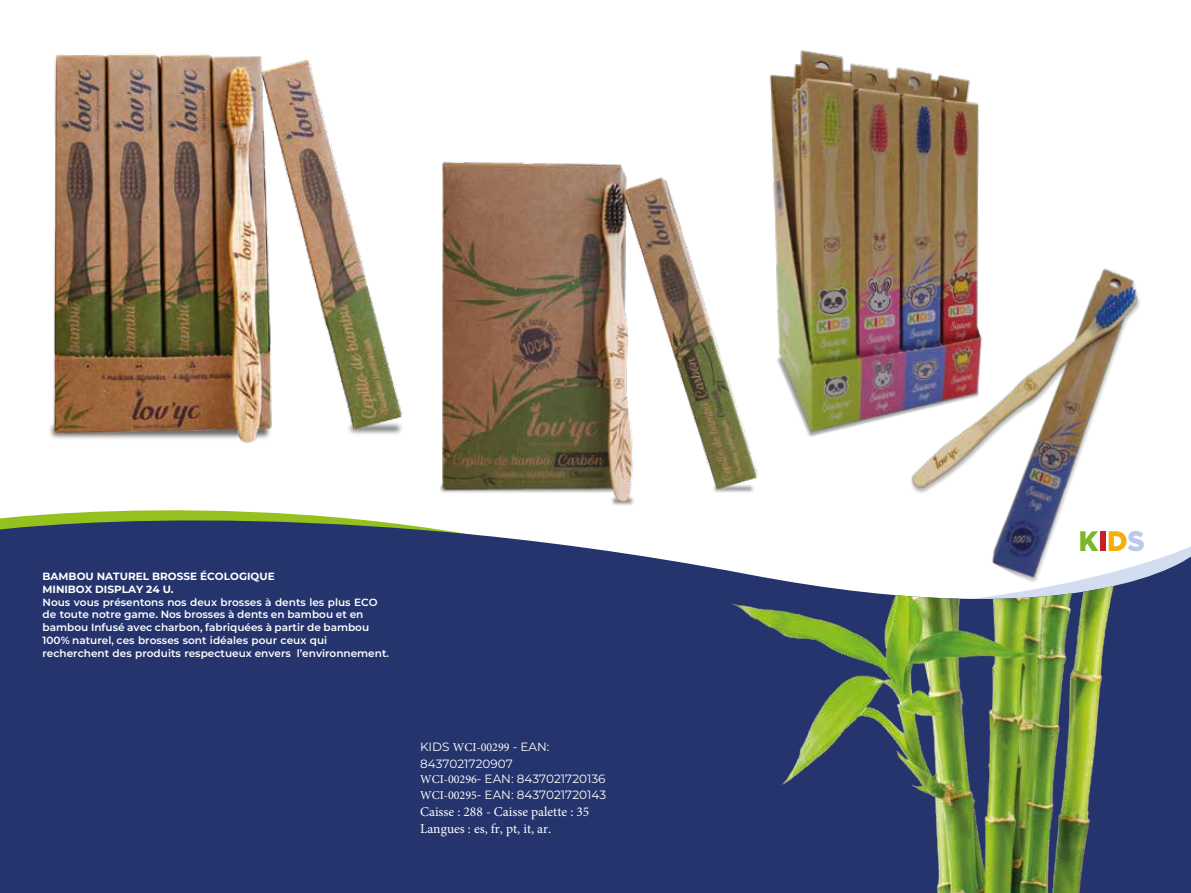
<style>
.page{position:relative;width:1191px;height:893px;background:#fff}
.page>*{position:absolute;margin:0;border:0;box-sizing:border-box;transform-origin:0 0}
.t1{font:13.5px/17.9px "Minion Pro";color:#fff}
.t2{font:12px/16.6px "Montserrat";color:#fff}
.t3{font:600 10.5px/12.8px "Montserrat";color:#fff}
.t4{font:700 10.5px/12.8px "Montserrat";color:#fff}
.s1{font-family:"Minion Pro"}
</style>
<div class="page">
<svg style="left:0;top:510px;width:1191px;height:383px;fill:#25346c"></svg>
<img style="left:732px;top:571px;width:416px;height:322px">
<img style="left:427px;top:161px;width:337px;height:359px">
<img style="left:769px;top:50px;width:210px;height:387px">
<img style="left:871px;top:193px;width:320px;height:401px">
<div style="left:1075px;top:527px;width:73px;height:28px;background:#fff;border-radius:5px"></div>
<svg style="left:1080px;top:531px;width:18px;height:20px"></svg>
<div style="left:1100px;top:531px;width:5px;height:20px;background:#cc1e25"></div>
<svg style="left:1108px;top:531px;width:35px;height:20px"></svg>
<img style="left:50px;top:53px;width:352px;height:390px">
<p class="t4" style="left:43px;top:569px;width:234px">BAMBOU NATUREL BROSSE ÉCOLOGIQUE<br>MINIBOX DISPLAY 24 U.</p>
<p class="t3" style="left:43px;top:595px;width:348px">Nous vous présentons nos deux brosses à dents les plus ECO de toute notre game. Nos brosses à dents en bambou et en bambou Infusé avec charbon, fabriquées à partir de bambou 100% naturel, ces brosses sont idéales pour ceux qui recherchent des produits respectueux envers l’environnement.</p>
<p class="t2" style="left:420px;top:738px;width:131px">KIDS <span class="s1">WCI-00299</span> - EAN:<br>8437021720907</p>
<p class="t2" style="left:420px;top:770px;width:187px;line-height:15.8px"><span class="s1">WCI-00296</span>- EAN: 8437021720136<br><span class="s1">WCI-00295</span>- EAN: 8437021720143</p>
<p class="t1" style="left:420px;top:802px;width:171px">Caisse : 288 - Caisse palette : 35<br>Langues : es, fr, pt, it, ar.</p>
</div>
